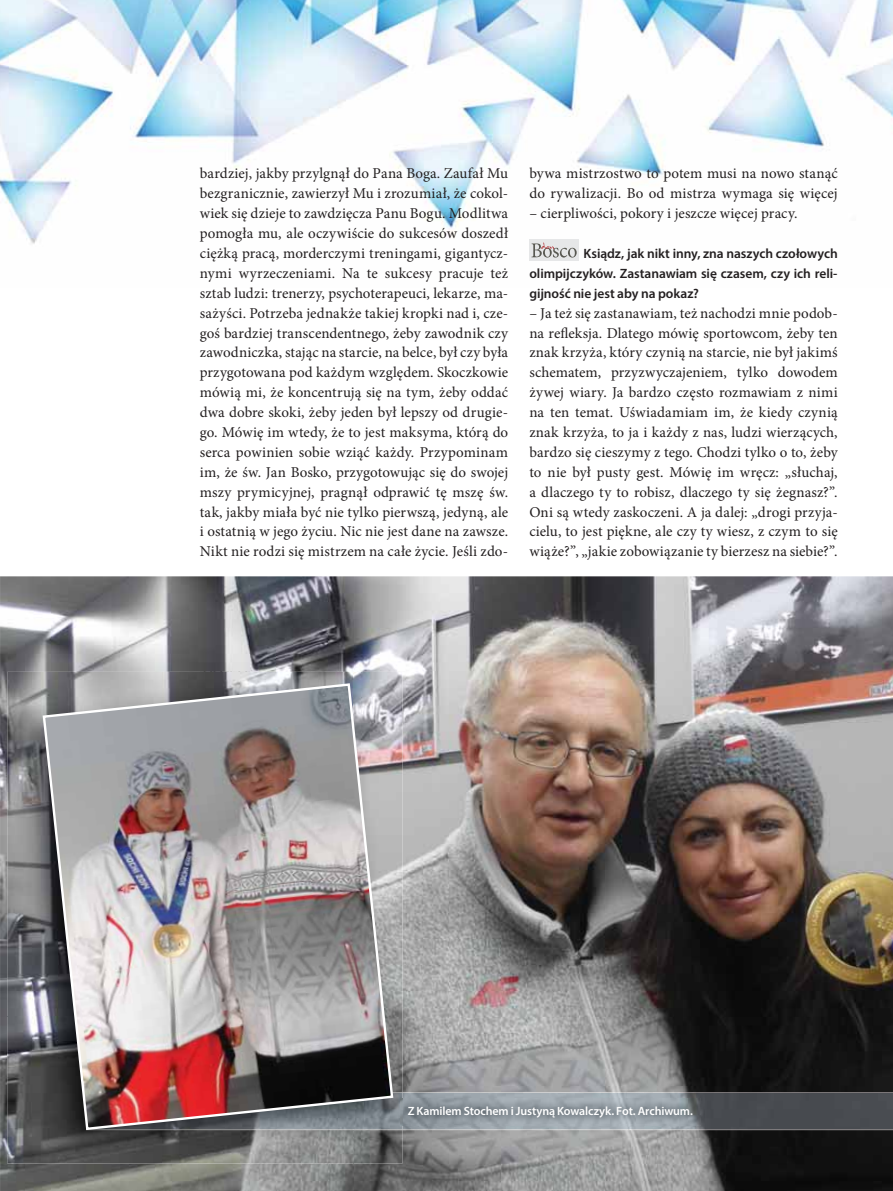
<style>
.page{position:relative;width:893px;height:1191px;background:#fff}
.page>*{position:absolute;margin:0;border:0;box-sizing:border-box;transform-origin:0 0}
.t1{font:15px/20px "Minion Pro";letter-spacing:.01em;color:#231f20;text-align:justify}
.t2{font:600 13.5px/20px "Myriad Pro";letter-spacing:-.005em;color:#231f20;text-align:justify}
.t3{font:600 12px "Myriad Pro";letter-spacing:-.01em;color:#fff}
</style>
<div class="page">
<img style="left:0;top:0;width:893px;height:244px">
<div style="left:529px;top:240px;width:50px;height:21px;background:#e6e7e8"></div>
<svg style="left:531px;top:242px;width:46px;height:15px"></svg>
<img style="left:0;top:576px;width:893px;height:614px">
<img style="left:403px;top:1092px;width:490px;height:38px">
<img style="left:403px;top:1098px;width:297px;height:27px">
<img style="left:7px;top:672px;width:396px;height:491px">
<img style="left:41px;top:682px;width:354px;height:449px">
<p class="t1" style="left:200px;top:165px;width:310px">bardziej, jakby przylgnął do Pana Boga. Zaufał Mu bezgranicznie, zawierzył Mu i zrozumiał, że cokol&shy;wiek się dzieje to zawdzięcza Panu Bogu. Modlitwa pomogła mu, ale oczywiście do sukcesów doszedł ciężką pracą, morderczymi treningami, gigantycz&shy;nymi wyrzeczeniami. Na te sukcesy pracuje też sztab ludzi: trenerzy, psychoterapeuci, lekarze, ma&shy;sażyści. Potrzeba jednakże takiej kropki nad i, cze&shy;goś bardziej transcendentnego, żeby zawodnik czy zawodniczka, stając na starcie, na belce, był czy była przygotowana pod każdym względem. Skoczkowie mówią mi, że koncentrują się na tym, żeby oddać dwa dobre skoki, żeby jeden był lepszy od drugie&shy;go. Mówię im wtedy, że to jest maksyma, którą do serca powinien sobie wziąć każdy. Przypominam im, że św. Jan Bosko, przygotowując się do swojej mszy prymicyjnej, pragnął odprawić tę mszę św. tak, jakby miała być nie tylko pierwszą, jedyną, ale i ostatnią w jego życiu. Nic nie jest dane na zawsze.<br>Nikt nie rodzi się mistrzem na całe życie. Jeśli zdo-</p>
<p class="t1" style="left:529px;top:165px;width:310px">bywa mistrzostwo to potem musi na nowo stanąć do rywalizacji. Bo od mistrza wymaga się więcej</p>
<p class="t1" style="left:529px;top:205px;width:270px">– cierpliwości, pokory i jeszcze więcej pracy.</p>
<p class="t2" style="left:529px;top:245px;width:310px;text-indent:54px">Ksiądz, jak nikt inny, zna naszych czołowych olimpijczyków. Zastanawiam się czasem, czy ich reli&shy;gijność nie jest aby na pokaz?</p>
<p class="t1" style="left:529px;top:304px;width:310px">– Ja też się zastanawiam, też nachodzi mnie podob&shy;na refleksja. Dlatego mówię sportowcom, żeby ten znak krzyża, który czynią na starcie, nie był jakimś schematem, przyzwyczajeniem, tylko dowodem żywej wiary. Ja bardzo często rozmawiam z nimi na ten temat. Uświadamiam im, że kiedy czynią znak krzyża, to ja i każdy z nas, ludzi wierzących, bardzo się cieszymy z tego. Chodzi tylko o to, żeby to nie był pusty gest. Mówię im wręcz: „słuchaj, a dlaczego ty to robisz, dlaczego ty się żegnasz?”.<br>Oni są wtedy zaskoczeni. A ja dalej: „drogi przyja&shy;cielu, to jest piękne, ale czy ty wiesz, z czym to się wiąże?”, „jakie zobowiązanie ty bierzesz na siebie?”.</p>
<p class="t3" style="left:408px;top:1106px;width:287px">Z Kamilem Stochem i Justyną Kowalczyk. Fot. Archiwum.</p>
</div>
